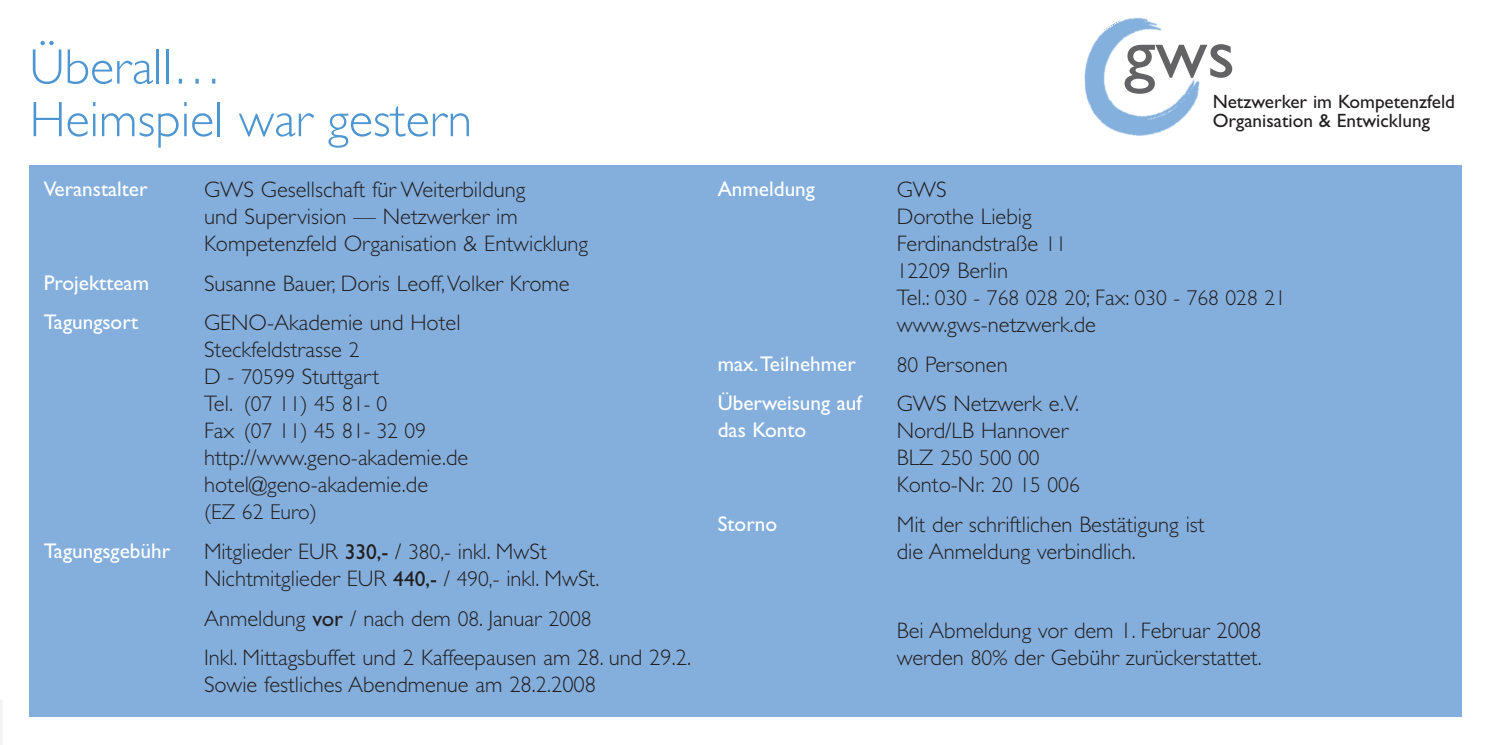
<style>
.page{position:relative;width:1489px;height:745px;background:#fff}
.page>*{position:absolute;margin:0;border:0;box-sizing:border-box;transform-origin:0 0}
.t1{font:72.25px "Gill Sans";color:#636366}
.t2{font:300 50px/52.5px "Gill Sans";color:#4e96d1}
.t3{font:300 22.5px/27px "Gill Sans";color:#231f20}
.t4{font:300 21.5px/27px "Gill Sans";color:#231f20}
.t5{font:21.25px/39.5px "Gill Sans";color:#fff}
.t6{font:19.25px/19.2px "Gill Sans";color:#231f20}
.s1{font-size:21.5px}
.s2{font-size:22.5px}
.s3{font-weight:400;font-size:21.5px}
.s4{font-weight:400}
</style>
<div class="page">
<div style="left:30px;top:165px;width:1431px;height:551px;background:#84afdd"></div>
<hr style="left:0;top:699px;width:3px;height:45px;background:#f4f3f3">
<img style="left:1084px;top:17px;width:116px;height:119px">
<h2 class="t2" style="left:30px;top:40px;width:444px">Überall…<br>Heimspiel war gestern</h2>
<h1 class="t1" style="left:1124px;top:10px;width:112px">gws</h1>
<p class="t6" style="left:1212px;top:91px;width:244px">Netzwerker im Kompetenzfeld<br>Organisation &amp; Entwicklung</p>
<p class="t5" style="left:44px;top:169px;width:105px">Veranstalter</p>
<p class="t5" style="left:44px;top:262px;width:107px">Projektteam<br>Tagungsort</p>
<p class="t5" style="left:44px;top:530px;width:128px">Tagungsgebühr</p>
<p class="t3" style="left:204px;top:176px;width:386px">GWS Gesellschaft für Weiterbildung<br>und Supervision — Netzwerker im<br>Kompetenzfeld Organisation &amp; Entwicklung</p>
<p class="t3" style="left:204px;top:263px;width:367px;line-height:39.5px">Susanne Bauer, Doris Leoff,Volker Krome<br>GENO-Akademie und Hotel</p>
<p class="t3" style="left:204px;top:336px;width:177px">Steckfeldstrasse <span class="s1">2<br></span>D - <span class="s1">70599</span> Stuttgart</p>
<p class="t4" style="left:204px;top:390px;width:224px"><span class="s2">Tel.</span> (07 11) 45 81- 0<br><span class="s2">Fax</span> (07 11) 45 81- 32 09</p>
<p class="t3" style="left:204px;top:444px;width:266px">http://www.geno-akademie.de hotel@geno-akademie.de</p>
<p class="t4" style="left:204px;top:498px;width:115px">(EZ 62 Euro)</p>
<p class="t3" style="left:204px;top:537px;width:397px">Mitglieder EUR <span class="s3">330,-</span> / <span class="s1">380,-</span> inkl. MwSt<br>Nichtmitglieder EUR <span class="s3">440,-</span> / <span class="s1">490,-</span> inkl. MwSt.</p>
<p class="t3" style="left:204px;top:597px;width:488px;line-height:39.5px">Anmeldung <span class="s4">vor</span> / nach dem <span class="s1">08</span>. Januar <span class="s1">2008<br></span>Inkl. Mittagsbuffet und 2 Kaffeepausen am 28. und 29.2.</p>
<p class="t3" style="left:204px;top:670px;width:393px">Sowie festliches Abendmenue am 28.2.2008</p>
<p class="t5" style="left:717px;top:169px;width:99px">Anmeldung</p>
<p class="t5" style="left:717px;top:343px;width:145px">max.Teilnehmer<br>Überweisung auf</p>
<p class="t5" style="left:717px;top:410px;width:90px">das Konto</p>
<p class="t5" style="left:717px;top:503px;width:61px">Storno</p>
<p class="t3" style="left:896px;top:176px;width:171px">GWS<br>Dorothe Liebig<br>Ferdinandstraße <span class="s1">11<br>12209</span> Berlin</p>
<p class="t4" style="left:896px;top:284px;width:390px"><span class="s2">Tel.:</span> 030 - 768 028 20<span class="s2">; Fax:</span> 030 - 768 028 21</p>
<p class="t3" style="left:896px;top:304px;width:201px;line-height:39.5px">www.gws-netzwerk.de<br><span class="s1">80</span> Personen<br>GWS Netzwerk e.V.</p>
<p class="t3" style="left:896px;top:417px;width:173px">Nord/LB Hannover</p>
<p class="t4" style="left:896px;top:444px;width:144px"><span class="s2">BLZ</span> 250 500 00</p>
<p class="t3" style="left:896px;top:464px;width:309px;line-height:39.5px">Konto-Nr. <span class="s1">20 15 006<br></span>Mit der schriftlichen Bestätigung ist</p>
<p class="t3" style="left:896px;top:537px;width:241px">die Anmeldung verbindlich.</p>
<p class="t3" style="left:896px;top:616px;width:366px">Bei Abmeldung vor dem 1. Februar 2008 werden <span class="s1">80%</span> der Gebühr zurückerstattet.</p>
</div>
